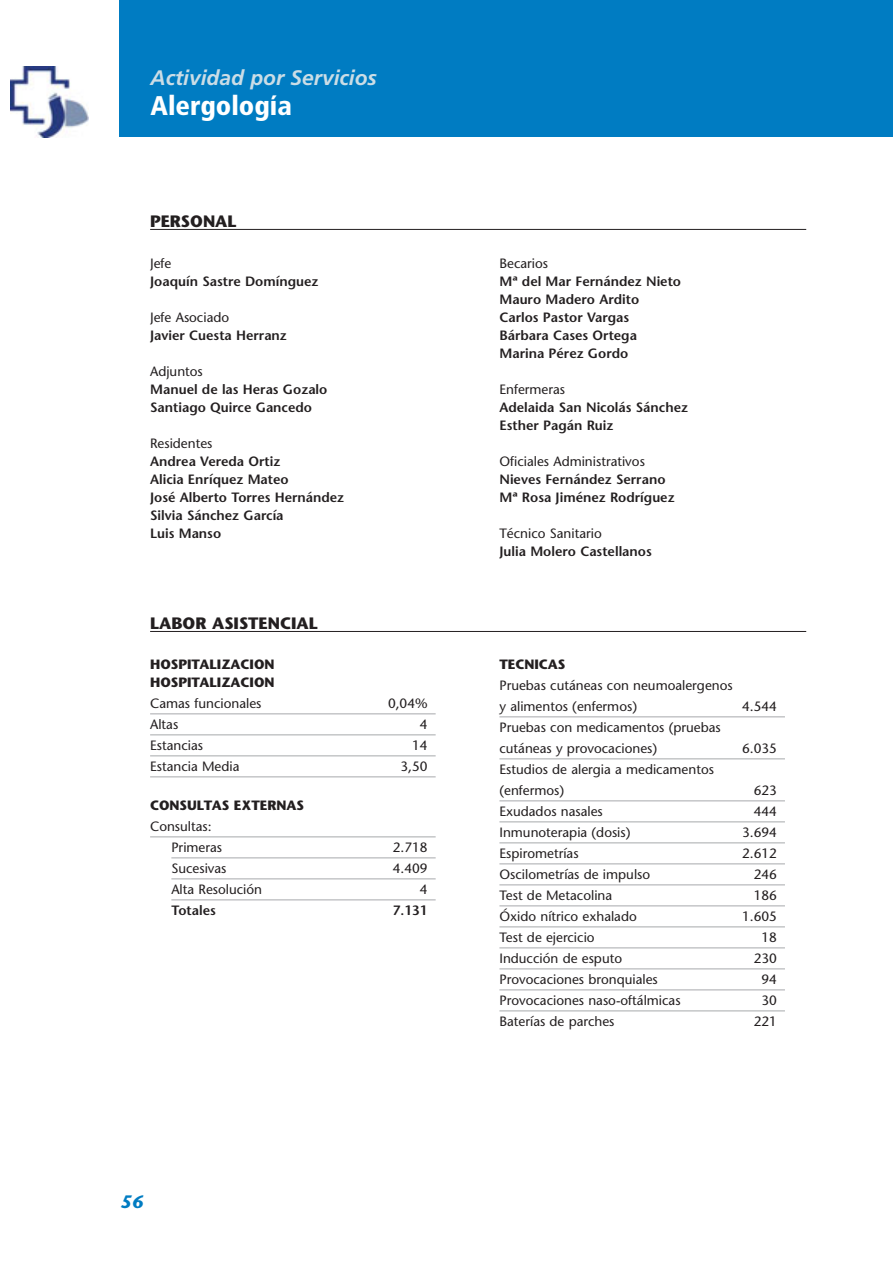
<style>
.page{position:relative;width:893px;height:1263px;background:#fff}
.page>*{position:absolute;margin:0;border:0;box-sizing:border-box;transform-origin:0 0}
.t1{font:900 condensed 27px "Frutiger";color:#fff}
.t2{font:italic 700 21px "Frutiger";color:#cbdde6}
.t3{font:italic 700 18px "Stone Sans";color:#007cc2}
.t4{font:700 16.5px "Stone Sans";color:#231f20}
.t5{font:13.5px/21px "Stone Sans";color:#231f20}
.t6{font:600 13.5px/18px "Stone Sans";color:#231f20}
.t7{font:700 13.5px/18px "Stone Sans";color:#231f20}
</style>
<div class="page">
<div style="left:119px;top:1px;width:774px;height:136px;background:#007cc2"></div>
<img style="left:10px;top:66px;width:78px;height:72px">
<hr style="left:150px;top:713px;width:286px;height:1px;background:#a7a9ac">
<hr style="left:150px;top:734px;width:286px;height:1px;background:#a7a9ac">
<hr style="left:150px;top:755px;width:286px;height:1px;background:#a7a9ac">
<hr style="left:150px;top:776px;width:286px;height:1px;background:#a7a9ac">
<hr style="left:150px;top:836px;width:286px;height:1px;background:#a7a9ac">
<hr style="left:171px;top:857px;width:265px;height:1px;background:#a7a9ac">
<hr style="left:171px;top:878px;width:265px;height:1px;background:#a7a9ac">
<hr style="left:171px;top:899px;width:265px;height:1px;background:#a7a9ac">
<hr style="left:499px;top:716px;width:286px;height:1px;background:#a7a9ac">
<hr style="left:499px;top:758px;width:286px;height:1px;background:#a7a9ac">
<hr style="left:499px;top:800px;width:286px;height:1px;background:#a7a9ac">
<hr style="left:499px;top:821px;width:286px;height:1px;background:#a7a9ac">
<hr style="left:499px;top:842px;width:286px;height:1px;background:#a7a9ac">
<hr style="left:499px;top:863px;width:286px;height:1px;background:#a7a9ac">
<hr style="left:499px;top:884px;width:286px;height:1px;background:#a7a9ac">
<hr style="left:499px;top:905px;width:286px;height:1px;background:#a7a9ac">
<hr style="left:499px;top:926px;width:286px;height:1px;background:#a7a9ac">
<hr style="left:499px;top:947px;width:286px;height:1px;background:#a7a9ac">
<hr style="left:499px;top:968px;width:286px;height:1px;background:#a7a9ac">
<hr style="left:499px;top:989px;width:286px;height:1px;background:#a7a9ac">
<hr style="left:499px;top:1010px;width:286px;height:1px;background:#a7a9ac">
<hr style="left:150px;top:631px;width:656px;height:1px;background:#231f20">
<hr style="left:150px;top:229px;width:656px;height:1px;background:#231f20">
<h2 class="t2" style="left:151px;top:69px;width:228px">Actividad por Servicios</h2>
<h1 class="t1" style="left:151px;top:94px;width:143px">Alergología</h1>
<p class="t4" style="left:150px;top:215px;width:88px">PERSONAL</p>
<p class="t5" style="left:150px;top:254px;width:23px">Jefe</p>
<p class="t6" style="left:150px;top:274px;width:170px">Joaquín Sastre Domínguez</p>
<p class="t5" style="left:150px;top:308px;width:81px">Jefe Asociado</p>
<p class="t6" style="left:150px;top:328px;width:138px">Javier Cuesta Herranz</p>
<p class="t5" style="left:150px;top:362px;width:54px">Adjuntos</p>
<p class="t6" style="left:150px;top:382px;width:179px">Manuel de las Heras Gozalo<br>Santiago Quirce Gancedo</p>
<p class="t5" style="left:150px;top:434px;width:64px">Residentes</p>
<p class="t6" style="left:150px;top:454px;width:196px">Andrea Vereda Ortiz<br>Alicia Enríquez Mateo<br>José Alberto Torres Hernández<br>Silvia Sánchez García<br>Luis Manso</p>
<p class="t4" style="left:150px;top:617px;width:169px">LABOR ASISTENCIAL</p>
<p class="t7" style="left:150px;top:657px;width:126px">HOSPITALIZACION<br>HOSPITALIZACION</p>
<p class="t5" style="left:150px;top:694px;width:113px">Camas funcionales</p>
<p class="t5" style="left:388px;top:694px;width:41px">0,04%</p>
<p class="t5" style="left:150px;top:715px;width:30px">Altas</p>
<p class="t5" style="left:420px;top:715px;width:9px">4</p>
<p class="t5" style="left:150px;top:736px;width:54px">Estancias</p>
<p class="t5" style="left:412px;top:736px;width:17px">14</p>
<p class="t5" style="left:150px;top:757px;width:91px">Estancia Media</p>
<p class="t5" style="left:400px;top:757px;width:29px">3,50</p>
<p class="t7" style="left:150px;top:798px;width:155px">CONSULTAS EXTERNAS</p>
<p class="t5" style="left:171px;top:817px;width:52px;text-indent:-21px">Consultas:<br>Primeras</p>
<p class="t5" style="left:393px;top:838px;width:36px">2.718</p>
<p class="t5" style="left:171px;top:859px;width:57px">Sucesivas</p>
<p class="t5" style="left:393px;top:859px;width:36px">4.409</p>
<p class="t5" style="left:171px;top:880px;width:92px">Alta Resolución</p>
<p class="t5" style="left:420px;top:880px;width:9px">4</p>
<p class="t6" style="left:171px;top:903px;width:46px">Totales</p>
<p class="t6" style="left:393px;top:903px;width:36px">7.131</p>
<h3 class="t3" style="left:120px;top:1194px;width:24px">56</h3>
<p class="t5" style="left:499px;top:254px;width:50px">Becarios</p>
<p class="t6" style="left:499px;top:274px;width:183px">Mª del Mar Fernández Nieto<br>Mauro Madero Ardito<br>Carlos Pastor Vargas<br>Bárbara Cases Ortega<br>Marina Pérez Gordo</p>
<p class="t5" style="left:499px;top:380px;width:67px">Enfermeras</p>
<p class="t6" style="left:499px;top:400px;width:190px">Adelaida San Nicolás Sánchez<br>Esther Pagán Ruiz</p>
<p class="t5" style="left:499px;top:452px;width:147px">Oficiales Administrativos</p>
<p class="t6" style="left:499px;top:472px;width:177px">Nieves Fernández Serrano<br>Mª Rosa Jiménez Rodríguez</p>
<p class="t5" style="left:499px;top:524px;width:104px">Técnico Sanitario</p>
<p class="t6" style="left:499px;top:544px;width:154px">Julia Molero Castellanos</p>
<p class="t7" style="left:499px;top:657px;width:68px">TECNICAS</p>
<p class="t5" style="left:499px;top:676px;width:235px">Pruebas cutáneas con neumoalergenos y alimentos (enfermos)</p>
<p class="t5" style="left:499px;top:718px;width:223px">Pruebas con medicamentos (pruebas cutáneas y provocaciones)</p>
<p class="t5" style="left:499px;top:760px;width:216px">Estudios de alergia a medicamentos (enfermos)</p>
<p class="t5" style="left:742px;top:697px;width:36px">4.544</p>
<p class="t5" style="left:742px;top:739px;width:36px">6.035</p>
<p class="t5" style="left:754px;top:781px;width:25px">623</p>
<p class="t5" style="left:499px;top:802px;width:105px">Exudados nasales</p>
<p class="t5" style="left:754px;top:802px;width:25px">444</p>
<p class="t5" style="left:499px;top:823px;width:133px">Inmunoterapia (dosis)</p>
<p class="t5" style="left:742px;top:823px;width:36px">3.694</p>
<p class="t5" style="left:499px;top:844px;width:81px">Espirometrías</p>
<p class="t5" style="left:742px;top:844px;width:36px">2.612</p>
<p class="t5" style="left:499px;top:865px;width:152px">Oscilometrías de impulso</p>
<p class="t5" style="left:754px;top:865px;width:25px">246</p>
<p class="t5" style="left:499px;top:886px;width:114px">Test de Metacolina</p>
<p class="t5" style="left:754px;top:886px;width:25px">186</p>
<p class="t5" style="left:499px;top:907px;width:139px">Óxido nítrico exhalado</p>
<p class="t5" style="left:742px;top:907px;width:36px">1.605</p>
<p class="t5" style="left:499px;top:928px;width:97px">Test de ejercicio</p>
<p class="t5" style="left:761px;top:928px;width:17px">18</p>
<p class="t5" style="left:499px;top:949px;width:124px">Inducción de esputo</p>
<p class="t5" style="left:754px;top:949px;width:25px">230</p>
<p class="t5" style="left:499px;top:970px;width:160px">Provocaciones bronquiales</p>
<p class="t5" style="left:761px;top:970px;width:17px">94</p>
<p class="t5" style="left:499px;top:991px;width:183px">Provocaciones naso-oftálmicas</p>
<p class="t5" style="left:761px;top:991px;width:17px">30</p>
<p class="t5" style="left:499px;top:1012px;width:117px">Baterías de parches</p>
<p class="t5" style="left:754px;top:1012px;width:25px">221</p>
</div>
